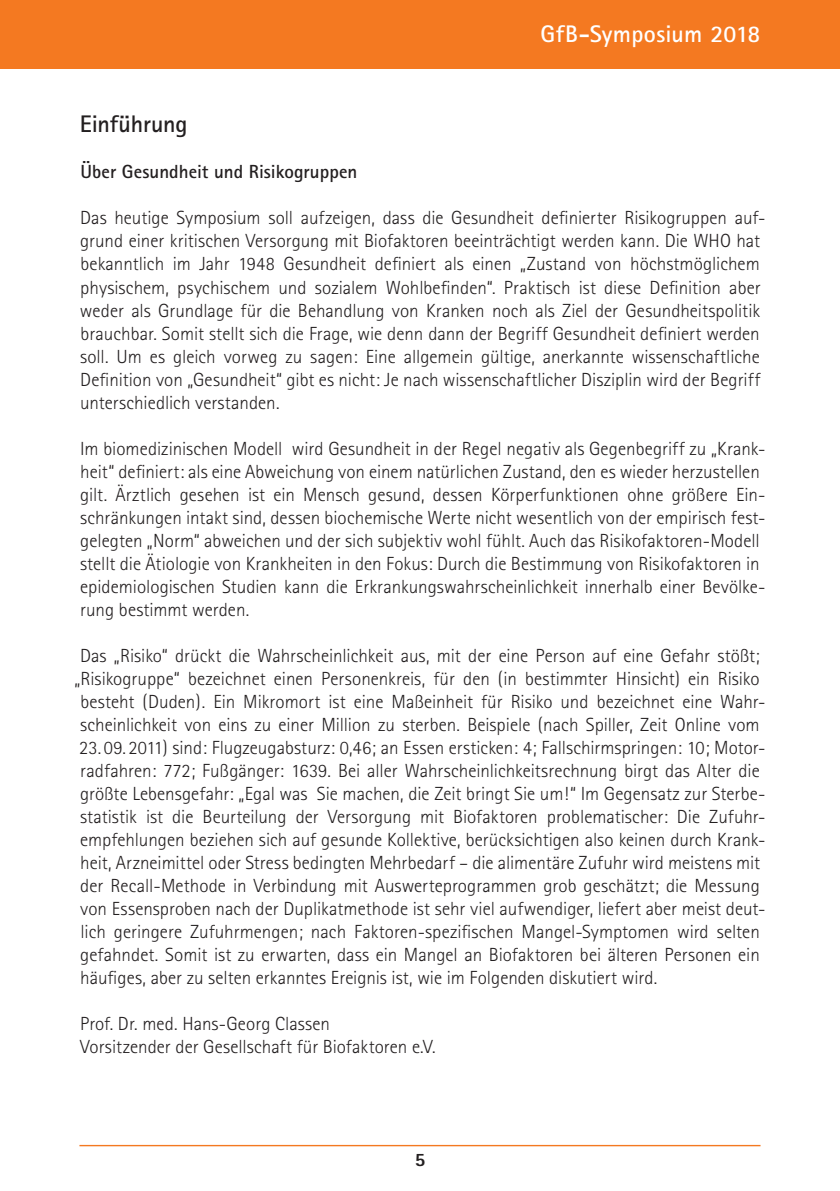
<style>
.page{position:relative;width:840px;height:1191px;background:#fff}
.page>*{position:absolute;margin:0;border:0;box-sizing:border-box;transform-origin:0 0}
.t1{font:700 24px "Rotis Sans Serif";letter-spacing:.005em;color:#fff}
.t2{font:700 24px "Rotis Sans Serif";letter-spacing:-.01em;color:#231f20}
.t3{font:300 19px/23px "Rotis Sans Serif";color:#231f20}
.t4{font:700 19px "Rotis Sans Serif";color:#231f20}
.t5{font:800 19px "Rotis Sans Serif";color:#231f20}
</style>
<div class="page">
<div style="left:0;top:0;width:839px;height:68px;background:#f47921"></div>
<hr style="left:79px;top:1144px;width:681px;height:2px;background:#f47921">
<p class="t1" style="left:540px;top:18px;width:221px">GfB-Symposium 2018</p>
<p class="t2" style="left:80px;top:109px;width:109px">Einführung</p>
<p class="t4" style="left:80px;top:160px;width:278px">Über Gesundheit und Risikogruppen</p>
<p class="t3" style="left:80px;top:206px;width:686px">Das heutige Symposium soll aufzeigen, dass die Gesundheit definierter Risikogruppen auf&shy;grund einer kritischen Versorgung mit Biofaktoren beeinträchtigt werden kann. Die WHO hat bekanntlich im Jahr 1948 Gesundheit definiert als einen „Zustand von höchstmöglichem physischem, psychischem und sozialem Wohlbefinden“. Praktisch ist diese Definition aber weder als Grundlage für die Behandlung von Kranken noch als Ziel der Gesundheitspolitik brauchbar. Somit stellt sich die Frage, wie denn dann der Begriff Gesundheit definiert werden soll. Um es gleich vorweg zu sagen: Eine allgemein gültige, anerkannte wissenschaftliche Definition von „Gesundheit“ gibt es nicht: Je nach wissenschaftlicher Disziplin wird der Begriff unterschiedlich verstanden.</p>
<p class="t3" style="left:80px;top:437px;width:686px">Im biomedizinischen Modell wird Gesundheit in der Regel negativ als Gegenbegriff zu „Krank&shy;heit“ definiert: als eine Abweichung von einem natürlichen Zustand, den es wieder herzustellen gilt. Ärztlich gesehen ist ein Mensch gesund, dessen Körperfunktionen ohne größere Ein&shy;schränkungen intakt sind, dessen biochemische Werte nicht wesentlich von der empirisch fest&shy;gelegten „Norm“ abweichen und der sich subjektiv wohl fühlt. Auch das Risikofaktoren-Modell stellt die Ätiologie von Krankheiten in den Fokus: Durch die Bestimmung von Risikofaktoren in epidemiologischen Studien kann die Erkrankungswahrscheinlichkeit innerhalb einer Bevölke&shy;rung bestimmt werden.</p>
<p class="t3" style="left:74px;top:644px;width:692px;text-align:center">Das „Risiko“ drückt die Wahrscheinlichkeit aus, mit der eine Person auf eine Gefahr stößt; „Risikogruppe“ bezeichnet einen Personenkreis, für den (in bestimmter Hinsicht) ein Risiko besteht (Duden). Ein Mikromort ist eine Maßeinheit für Risiko und bezeichnet eine Wahr&shy;scheinlichkeit von eins zu einer Million zu sterben. Beispiele (nach Spiller, Zeit Online vom</p>
<p class="t3" style="left:79px;top:736px;width:687px">23. 09. 2011) sind: Flugzeugabsturz: 0,46; an Essen ersticken: 4; Fallschirmspringen: 10; Motor&shy;radfahren: 772; Fußgänger: 1639. Bei aller Wahrscheinlichkeitsrechnung birgt das Alter die größte Lebensgefahr: „Egal was Sie machen, die Zeit bringt Sie um!“ Im Gegensatz zur Sterbe&shy;statistik ist die Beurteilung der Versorgung mit Biofaktoren problematischer: Die Zufuhr&shy;empfehlungen beziehen sich auf gesunde Kollektive, berücksichtigen also keinen durch Krank&shy;heit, Arzneimittel oder Stress bedingten Mehrbedarf – die alimentäre Zufuhr wird meistens mit der Recall-Methode in Verbindung mit Auswerteprogrammen grob geschätzt; die Messung von Essensproben nach der Duplikatmethode ist sehr viel aufwendiger, liefert aber meist deut&shy;lich geringere Zufuhrmengen; nach Faktoren-spezifischen Mangel-Symptomen wird selten gefahndet. Somit ist zu erwarten, dass ein Mangel an Biofaktoren bei älteren Personen ein häufiges, aber zu selten erkanntes Ereignis ist, wie im Folgenden diskutiert wird.</p>
<p class="t3" style="left:80px;top:1012px;width:357px">Prof. Dr. med. Hans-Georg Classen<br>Vorsitzender der Gesellschaft für Biofaktoren e.V.</p>
<p class="t5" style="left:414px;top:1147px;width:12px">5</p>
</div>
